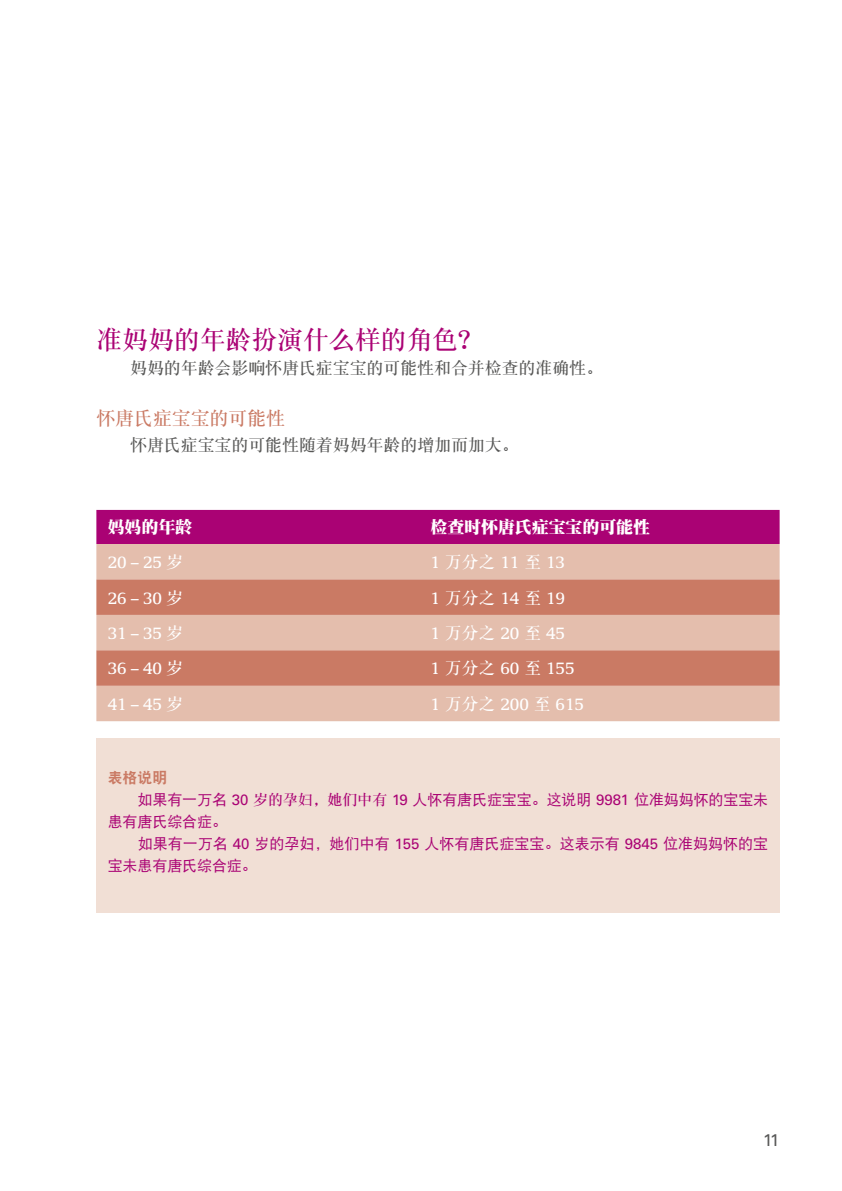
<style>
.page{position:relative;width:842px;height:1191px;background:#fff}
.page>*{position:absolute;margin:0;border:0;box-sizing:border-box;transform-origin:0 0}
.t1{font:26px "DFP Song W7 G Bpc EUC H";letter-spacing:-.005em;color:#aa0274}
.t2{font:19px "DFP Song W7 G Bpc EUC H";letter-spacing:-.005em;color:#ca7a64}
.t3{font:17px "RIVM Demos";letter-spacing:-.005em;color:#fff}
.t4{font:17px "DFP Song W7 G Bpc EUC H";letter-spacing:-.005em;color:#575756}
.t5{font:17px "DFP Song W12 G Bpc EUC H";letter-spacing:-.005em;color:#fff}
.t6{font:17px "Univers LT Std";color:#575756}
.t7{font:15px/22px "DFP Hei W5 G Bpc EUC H";letter-spacing:-.005em;color:#aa0274}
.t8{font:15px "DFP Hei W9 G Bpc EUC H";color:#ca7a64}
.s1{font-family:"DFP Song W7 G Bpc EUC H"}
.s2{font-family:"Univers LT Std"}
</style>
<div class="page">
<div style="left:96px;top:510px;width:684px;height:34px;background:#aa0274"></div>
<div style="left:96px;top:544px;width:684px;height:177px;background:#e4bead"></div>
<svg style="left:96px;top:579px;width:684px;height:107px;background:#d3927e"></svg>
<div style="left:96px;top:738px;width:684px;height:174px;background:#f1dfd5"></div>
<h1 class="t1" style="left:96px;top:329px;width:389px">准妈妈的年龄扮演什么样的角色？</h1>
<p class="t4" style="left:130px;top:361px;width:474px">妈妈的年龄会影响怀唐氏症宝宝的可能性和合并检查的准确性。</p>
<p class="t2" style="left:96px;top:411px;width:190px">怀唐氏症宝宝的可能性</p>
<p class="t4" style="left:130px;top:438px;width:390px">怀唐氏症宝宝的可能性随着妈妈年龄的增加而加大。</p>
<p class="t5" style="left:108px;top:520px;width:86px">妈妈的年龄</p>
<p class="t5" style="left:430px;top:520px;width:221px">检查时怀唐氏症宝宝的可能性</p>
<p class="t3" style="left:108px;top:555px;width:77px">20 – 25 <span class="s1">岁</span></p>
<p class="t3" style="left:430px;top:555px;width:136px">1 <span class="s1">万分之</span> 11 <span class="s1">至</span> 13</p>
<p class="t3" style="left:108px;top:591px;width:77px">26 – 30 <span class="s1">岁</span></p>
<p class="t3" style="left:430px;top:591px;width:136px">1 <span class="s1">万分之</span> 14 <span class="s1">至</span> 19</p>
<p class="t3" style="left:108px;top:626px;width:77px">31 – 35 <span class="s1">岁</span></p>
<p class="t3" style="left:430px;top:626px;width:136px">1 <span class="s1">万分之</span> 20 <span class="s1">至</span> 45</p>
<p class="t3" style="left:108px;top:662px;width:77px">36 – 40 <span class="s1">岁</span></p>
<p class="t3" style="left:430px;top:662px;width:146px">1 <span class="s1">万分之</span> 60 <span class="s1">至</span> 155</p>
<p class="t3" style="left:108px;top:697px;width:77px">41 – 45 <span class="s1">岁</span></p>
<p class="t3" style="left:430px;top:697px;width:155px">1 <span class="s1">万分之</span> 200 <span class="s1">至</span> 615</p>
<p class="t8" style="left:108px;top:771px;width:61px">表格说明</p>
<p class="t7" style="left:108px;top:790px;width:662px;text-indent:30px">如果有一万名 <span class="s2">30</span> <span class="s1">岁的孕妇，她们中有</span> <span class="s2">19</span> 人怀有唐氏症宝宝。这说明 <span class="s2">9981</span> 位准妈妈怀的宝宝未患有唐氏综合症。</p>
<p class="t7" style="left:108px;top:834px;width:662px;text-indent:30px">如果有一万名 <span class="s2">40</span> 岁的孕妇，她们中有 <span class="s2">155</span> 人怀有唐氏症宝宝。这表示有 <span class="s2">9845</span> 位准妈妈怀的宝宝未患有唐氏综合症。</p>
<p class="t6" style="left:763px;top:1131px;width:18px">11</p>
</div>
